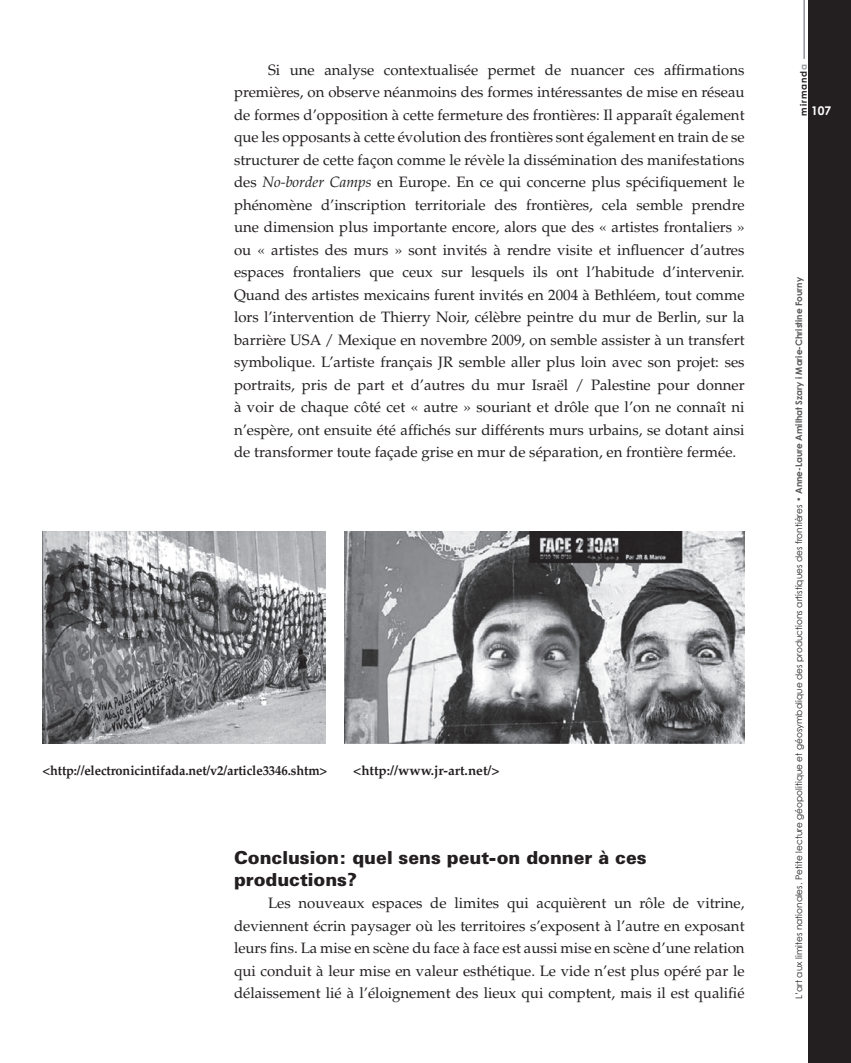
<style>
.page{position:relative;width:851px;height:1063px;background:#fff}
.page>*{position:absolute;margin:0;border:0;box-sizing:border-box;transform-origin:0 0}
.t1{font:900 18px/21.6px "Zurich BT";color:#231f20}
.t2{font:15px/22.5px "Palatino LT Std";color:#231f20;text-align:justify}
.t3{font:700 13.5px "Palatino LT Std";letter-spacing:-.01em;color:#231f20;scale:.95 1}
.t4{font:700 13.5px "Palatino LT Std";letter-spacing:-.01em;color:#231f20}
.t5{font:700 12px "Century Gothic";color:#fff}
.t6{font:9px "Century Gothic";color:#231f20}
.t7{font:700 9px "Century Gothic";letter-spacing:.105em;color:#231f20}
.s1{font-style:italic}
.s2{color:#939598}
.s3{color:#57585a}
.s4{font-weight:700;color:#57585a}
</style>
<div class="page">
<div style="left:808px;top:0;width:42px;height:1063px;background:#231f20"></div>
<hr style="left:803px;top:0;width:1px;height:59px;background:#939598">
<img style="left:43px;top:531px;width:283px;height:212px">
<img style="left:344px;top:531px;width:400px;height:212px">
<p class="t2" style="left:234px;top:59px;width:512px;text-indent:34px">Si une analyse contextualisée permet de nuancer ces affirmations premières, on observe néanmoins des formes intéressantes de mise en réseau de formes d’opposition à cette fermeture des frontières: Il apparaît également que les opposants à cette évolution des frontières sont également en train de se structurer de cette façon comme le révèle la dissémination des manifestations des <span class="s1">No-border Camps</span> en Europe. En ce qui concerne plus spécifiquement le phénomène d’inscription territoriale des frontières, cela semble prendre une dimension plus importante encore, alors que des « artistes frontaliers » ou « artistes des murs » sont invités à rendre visite et influencer d’autres espaces frontaliers que ceux sur lesquels ils ont l’habitude d’intervenir.<br>Quand des artistes mexicains furent invités en 2004 à Bethléem, tout comme lors l’intervention de Thierry Noir, célèbre peintre du mur de Berlin, sur la barrière USA / Mexique en novembre 2009, on semble assister à un transfert symbolique. L’artiste français JR semble aller plus loin avec son projet: ses portraits, pris de part et d’autres du mur Israël / Palestine pour donner à voir de chaque côté cet « autre » souriant et drôle que l’on ne connaît ni n’espère, ont ensuite été affichés sur différents murs urbains, se dotant ainsi de transformer toute façade grise en mur de séparation, en frontière fermée.</p>
<p class="t3" style="left:43px;top:762px;width:301px">&lt;http://electronicintifada.net/v2/article3346.shtm&gt;</p>
<p class="t4" style="left:353px;top:762px;width:148px">&lt;http://www.jr-art.net/&gt;</p>
<p class="t1" style="left:234px;top:847px;width:414px">Conclusion: quel sens peut-on donner à ces productions?</p>
<p class="t2" style="left:234px;top:892px;width:512px;text-indent:34px">Les nouveaux espaces de limites qui acquièrent un rôle de vitrine, deviennent écrin paysager où les territoires s’exposent à l’autre en exposant leurs fins. La mise en scène du face à face est aussi mise en scène d’une relation qui conduit à leur mise en valeur esthétique. Le vide n’est plus opéré par le délaissement lié à l’éloignement des lieux qui comptent, mais il est qualifié</p>
<p class="t7" style="left:797px;top:116px;width:53px;rotate:-90deg">mirmand<span class="s2">a</span></p>
<p class="t5" style="left:811px;top:103px;width:22px">107</p>
<p class="t6" style="left:793px;top:999px;width:724px;rotate:-90deg">L’art aux limites nationales. Petite lecture géopolitique et géosymbolique des productions artistiques des frontières <span class="s3">•</span> <span class="s4">Anne-Laure Amilhat Szary i Marie-Christine Fourny</span></p>
</div>
